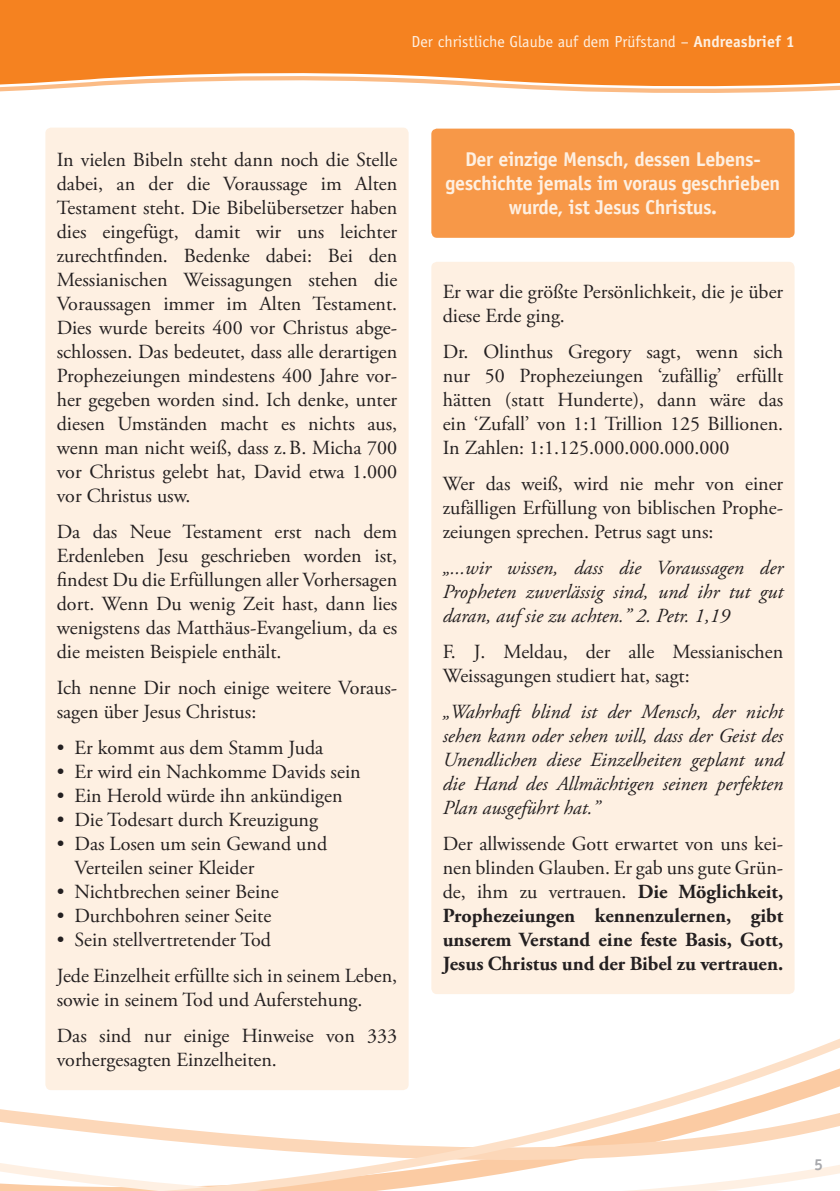
<style>
.page{position:relative;width:840px;height:1191px;background:#fff}
.page>*{position:absolute;margin:0;border:0;box-sizing:border-box;transform-origin:0 0}
._02_Grundtext{font:20px/24px "Adobe Garamond Pro";color:#231f20}
._02_Grundtext_kursiv{font:italic 20px/24px "Adobe Garamond Pro";color:#231f20;text-align:justify}
._02_Grundtext-2{font:700 20px/24px "Adobe Garamond Pro";color:#231f20;text-align:justify}
._04_Kastentext_auf_o{font:700 20px/24px "Officina Sans";letter-spacing:-.02em;color:#fef0e2;text-align:center}
.t1{font:16px "Officina Sans";color:#fef0e2}
.t2{font:700 16px "Officina Sans";color:#a8a9ad}
.s1{font-weight:700}
.s2{font-weight:400}
</style>
<div class="page">
<svg style="left:0;top:748px;width:839px;height:443px"></svg>
<svg style="left:0;top:0;width:839px;height:93px;background:#f69039"></svg>
<div style="left:45px;top:128px;width:363px;height:962px;background:#fef0e2;border-radius:6px"></div>
<div style="left:431px;top:262px;width:363px;height:732px;background:#fef0e2;border-radius:6px"></div>
<div style="left:431px;top:129px;width:363px;height:109px;background:#f79848;border-radius:6px"></div>
<p class="t1" style="left:411px;top:32px;width:384px">Der christliche Glaube auf dem Prüfstand – <span class="s1">Andreasbrief 1</span></p>
<p class="_02_Grundtext" style="left:57px;top:148px;width:342px;text-align:justify">In vielen Bibeln steht dann noch die Stelle dabei, an der die Voraussage im Alten Testament steht. Die Bibelübersetzer haben dies eingefügt, damit wir uns leichter zurechtfinden. Bedenke dabei: Bei den Messianischen Weissagungen stehen die Voraussagen immer im Alten Testament.<br>Dies wurde bereits 400 vor Christus abge&shy;schlossen. Das bedeutet, dass alle derartigen Prophezeiungen mindestens 400 Jahre vor&shy;her gegeben worden sind. Ich denke, unter diesen Umständen macht es nichts aus, wenn man nicht weiß, dass z.B. Micha 700 vor Christus gelebt hat, David etwa 1.000 vor Christus usw.</p>
<p class="_02_Grundtext" style="left:57px;top:520px;width:342px;text-align:justify">Da das Neue Testament erst nach dem Erdenleben Jesu geschrieben worden ist, findest Du die Erfüllungen aller Vorhersagen dort. Wenn Du wenig Zeit hast, dann lies wenigstens das Matthäus-Evangelium, da es die meisten Beispiele enthält.</p>
<p class="_02_Grundtext" style="left:57px;top:676px;width:340px">Ich nenne Dir noch einige weitere Voraus&shy;sagen über Jesus Christus:</p>
<p class="_02_Grundtext" style="left:57px;top:736px;width:268px">• Er kommt aus dem Stamm Juda</p>
<p class="_02_Grundtext" style="left:57px;top:760px;width:305px">• Er wird ein Nachkomme Davids sein</p>
<p class="_02_Grundtext" style="left:57px;top:784px;width:287px">• Ein Herold würde ihn ankündigen</p>
<p class="_02_Grundtext" style="left:57px;top:808px;width:262px">• Die Todesart durch Kreuzigung</p>
<p class="_02_Grundtext" style="left:74px;top:832px;width:254px;text-indent:-18px">• Das Losen um sein Gewand und<br>Verteilen seiner Kleider</p>
<p class="_02_Grundtext" style="left:57px;top:880px;width:223px">• Nichtbrechen seiner Beine</p>
<p class="_02_Grundtext" style="left:57px;top:904px;width:216px">• Durchbohren seiner Seite</p>
<p class="_02_Grundtext" style="left:57px;top:928px;width:216px">• Sein stellvertretender Tod</p>
<p class="_02_Grundtext" style="left:57px;top:964px;width:342px">Jede Einzelheit erfüllte sich in seinem Leben, sowie in seinem Tod und Auferstehung.</p>
<p class="_02_Grundtext" style="left:57px;top:1024px;width:342px">Das sind nur einige Hinweise von 333 vorhergesagten Einzelheiten.</p>
<p class="_04_Kastentext_auf_o" style="left:445px;top:147px;width:336px">Der einzige Mensch, dessen Lebens&shy;geschichte jemals im voraus geschrieben wurde, ist Jesus Christus.</p>
<p class="_02_Grundtext" style="left:442px;top:280px;width:342px">Er war die größte Persönlichkeit, die je über diese Erde ging.</p>
<p class="_02_Grundtext" style="left:442px;top:340px;width:342px;text-align:justify">Dr. Olinthus Gregory sagt, wenn sich nur 50 Prophezeiungen ‘zufällig’ erfüllt hätten (statt Hunderte), dann wäre das ein ‘Zufall’ von 1:1 Trillion 125 Billionen.<br>In Zahlen: 1:1.125.000.000.000.000</p>
<p class="_02_Grundtext" style="left:442px;top:472px;width:342px;text-align:justify">Wer das weiß, wird nie mehr von einer zufälligen Erfüllung von biblischen Prophe&shy;zeiungen sprechen. Petrus sagt uns:</p>
<p class="_02_Grundtext_kursiv" style="left:442px;top:556px;width:342px">„...wir wissen, dass die Voraussagen der Propheten zuverlässig sind, und ihr tut gut daran, auf sie zu achten.” 2. Petr. 1,19</p>
<p class="_02_Grundtext" style="left:442px;top:640px;width:342px">F. J. Meldau, der alle Messianischen<br>Weissagungen studiert hat, sagt:</p>
<p class="_02_Grundtext_kursiv" style="left:442px;top:700px;width:342px">„Wahrhaft blind ist der Mensch, der nicht sehen kann oder sehen will, dass der Geist des Unendlichen diese Einzelheiten geplant und die Hand des Allmächtigen seinen perfekten Plan ausgeführt hat.”</p>
<p class="_02_Grundtext-2" style="left:442px;top:832px;width:342px"><span class="s2">Der allwissende Gott erwartet von uns kei&shy;nen blinden Glauben. Er gab uns gute Grün&shy;de, ihm zu vertrauen.</span> Die Möglichkeit, Prophezeiungen kennenzulernen, gibt unserem Verstand eine feste Basis, Gott, Jesus Christus und der Bibel zu vertrauen.</p>
<p class="t2" style="left:813px;top:1154px;width:10px">5</p>
</div>
